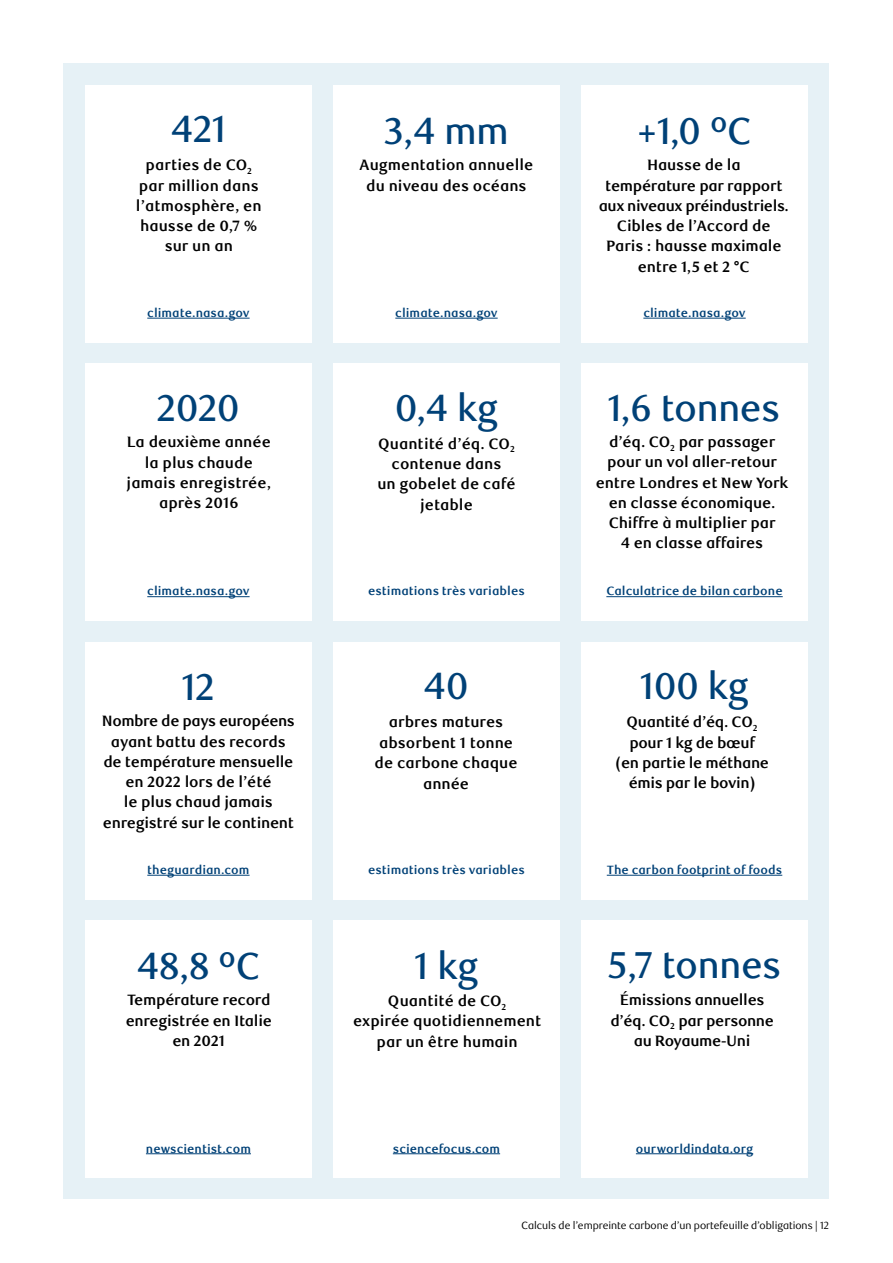
<style>
.page{position:relative;width:893px;height:1263px;background:#fff}
.page>*{position:absolute;margin:0;border:0;box-sizing:border-box;transform-origin:0 0}
.Factsheet_headline_t{font:500 37.5px "RBC Display";color:#004177}
.Factsheet_Subtitle_1{font:700 15px/20.2px "RBC Text";letter-spacing:-.01em;color:#000;text-align:center}
.Factsheet__Body_Copy{font:700 12px "RBC Text";letter-spacing:.005em;color:#004177}
.t1{font:10.5px "RBC Display";color:#000}
</style>
<div class="page">
<div style="left:64px;top:64px;width:765px;height:1135px;background:#e6f1f6"></div>
<div style="left:85px;top:85px;width:227px;height:257px;background:#fff"></div>
<div style="left:85px;top:364px;width:227px;height:257px;background:#fff"></div>
<div style="left:85px;top:642px;width:227px;height:257px;background:#fff"></div>
<hr style="left:147px;top:318px;width:103px;height:1px;background:#004177">
<hr style="left:147px;top:596px;width:103px;height:1px;background:#004177">
<hr style="left:147px;top:875px;width:103px;height:1px;background:#004177">
<div style="left:85px;top:921px;width:227px;height:257px;background:#fff"></div>
<hr style="left:146px;top:1153px;width:105px;height:1px;background:#004177">
<div style="left:333px;top:85px;width:227px;height:257px;background:#fff"></div>
<div style="left:333px;top:364px;width:227px;height:257px;background:#fff"></div>
<div style="left:333px;top:642px;width:227px;height:257px;background:#fff"></div>
<div style="left:333px;top:921px;width:227px;height:257px;background:#fff"></div>
<hr style="left:395px;top:318px;width:103px;height:1px;background:#004177">
<hr style="left:393px;top:1153px;width:107px;height:1px;background:#004177">
<div style="left:581px;top:85px;width:227px;height:257px;background:#fff"></div>
<div style="left:581px;top:364px;width:227px;height:257px;background:#fff"></div>
<div style="left:581px;top:642px;width:227px;height:257px;background:#fff"></div>
<div style="left:581px;top:921px;width:227px;height:257px;background:#fff"></div>
<hr style="left:643px;top:318px;width:103px;height:1px;background:#004177">
<hr style="left:606px;top:596px;width:177px;height:1px;background:#004177">
<hr style="left:607px;top:875px;width:175px;height:1px;background:#004177">
<hr style="left:636px;top:1153px;width:117px;height:1px;background:#004177">
<p class="Factsheet_headline_t" style="left:171px;top:108px;width:57px">421</p>
<p class="Factsheet_headline_t" style="left:384px;top:109px;width:126px">3,4 mm</p>
<p class="Factsheet_headline_t" style="left:637px;top:109px;width:116px">+1,0 ºC</p>
<p class="Factsheet_Subtitle_1" style="left:136px;top:155px;width:127px">parties de CO<sub>2 </sub>par million dans l’atmosphère, en hausse de 0,7 % sur un an</p>
<p class="Factsheet_Subtitle_1" style="left:360px;top:155px;width:175px">Augmentation annuelle du niveau des océans</p>
<p class="Factsheet_Subtitle_1" style="left:599px;top:155px;width:192px">Hausse de la<br>température par rapport aux niveaux préindustriels.<br>Cibles de l’Accord de<br>Paris : hausse maximale entre 1,5 et 2 °C</p>
<p class="Factsheet__Body_Copy" style="left:147px;top:306px;width:104px">climate.nasa.gov</p>
<p class="Factsheet__Body_Copy" style="left:395px;top:306px;width:104px">climate.nasa.gov</p>
<p class="Factsheet__Body_Copy" style="left:643px;top:306px;width:104px">climate.nasa.gov</p>
<p class="Factsheet_headline_t" style="left:157px;top:386px;width:84px">2020</p>
<p class="Factsheet_headline_t" style="left:395px;top:386px;width:104px">0,4 kg</p>
<p class="Factsheet_headline_t" style="left:608px;top:386px;width:173px">1,6 tonnes</p>
<p class="Factsheet_Subtitle_1" style="left:127px;top:432px;width:146px">La deuxième année la plus chaude jamais enregistrée, après 2016</p>
<p class="Factsheet_Subtitle_1" style="left:377px;top:434px;width:140px">Quantité d’éq. CO<sub>2 </sub>contenue dans<br>un gobelet de café jetable</p>
<p class="Factsheet_Subtitle_1" style="left:596px;top:432px;width:194px">d’éq. CO<sub>2</sub> par passager pour un vol aller-retour entre Londres et New York en classe économique.<br>Chiffre à multiplier par<br>4 en classe affaires</p>
<p class="Factsheet__Body_Copy" style="left:147px;top:584px;width:104px">climate.nasa.gov</p>
<p class="Factsheet__Body_Copy" style="left:368px;top:584px;width:158px">estimations très variables</p>
<p class="Factsheet__Body_Copy" style="left:606px;top:584px;width:178px">Calculatrice de bilan carbone</p>
<p class="Factsheet_headline_t" style="left:182px;top:665px;width:34px">12</p>
<p class="Factsheet_headline_t" style="left:424px;top:665px;width:46px">40</p>
<p class="Factsheet_headline_t" style="left:640px;top:665px;width:110px">100 kg</p>
<p class="Factsheet_Subtitle_1" style="left:102px;top:711px;width:195px">Nombre de pays européens ayant battu des records de température mensuelle en 2022 lors de l’été<br>le plus chaud jamais enregistré sur le continent</p>
<p class="Factsheet_Subtitle_1" style="left:375px;top:712px;width:145px">arbres matures absorbent 1 tonne de carbone chaque année</p>
<p class="Factsheet_Subtitle_1" style="left:615px;top:712px;width:155px">Quantité d’éq. CO<sub>2 </sub>pour 1 kg de bœuf<br>(en partie le méthane émis par le bovin)</p>
<p class="Factsheet__Body_Copy" style="left:147px;top:863px;width:104px">theguardian.com</p>
<p class="Factsheet__Body_Copy" style="left:368px;top:863px;width:158px">estimations très variables</p>
<p class="Factsheet__Body_Copy" style="left:607px;top:863px;width:177px">The carbon footprint of foods</p>
<p class="Factsheet_headline_t" style="left:137px;top:945px;width:124px">48,8 ºC</p>
<p class="Factsheet_Subtitle_1" style="left:126px;top:990px;width:148px">Température record enregistrée en Italie en 2021</p>
<p class="Factsheet_headline_t" style="left:415px;top:944px;width:65px">1 kg</p>
<p class="Factsheet_Subtitle_1" style="left:353px;top:991px;width:190px">Quantité de CO<sub>2<br></sub>expirée quotidiennement par un être humain</p>
<p class="Factsheet_headline_t" style="left:608px;top:943px;width:175px">5,7 tonnes</p>
<p class="Factsheet_Subtitle_1" style="left:610px;top:990px;width:165px">Émissions annuelles d’éq. CO<sub>2</sub> par personne au Royaume-Uni</p>
<p class="Factsheet__Body_Copy" style="left:146px;top:1141px;width:107px">newscientist.com</p>
<p class="Factsheet__Body_Copy" style="left:393px;top:1141px;width:109px">sciencefocus.com</p>
<p class="Factsheet__Body_Copy" style="left:636px;top:1141px;width:119px">ourworldindata.org</p>
<p class="t1" style="left:522px;top:1219px;width:309px">Calculs de l’empreinte carbone d’un portefeuille d’obligations | 12</p>
</div>
